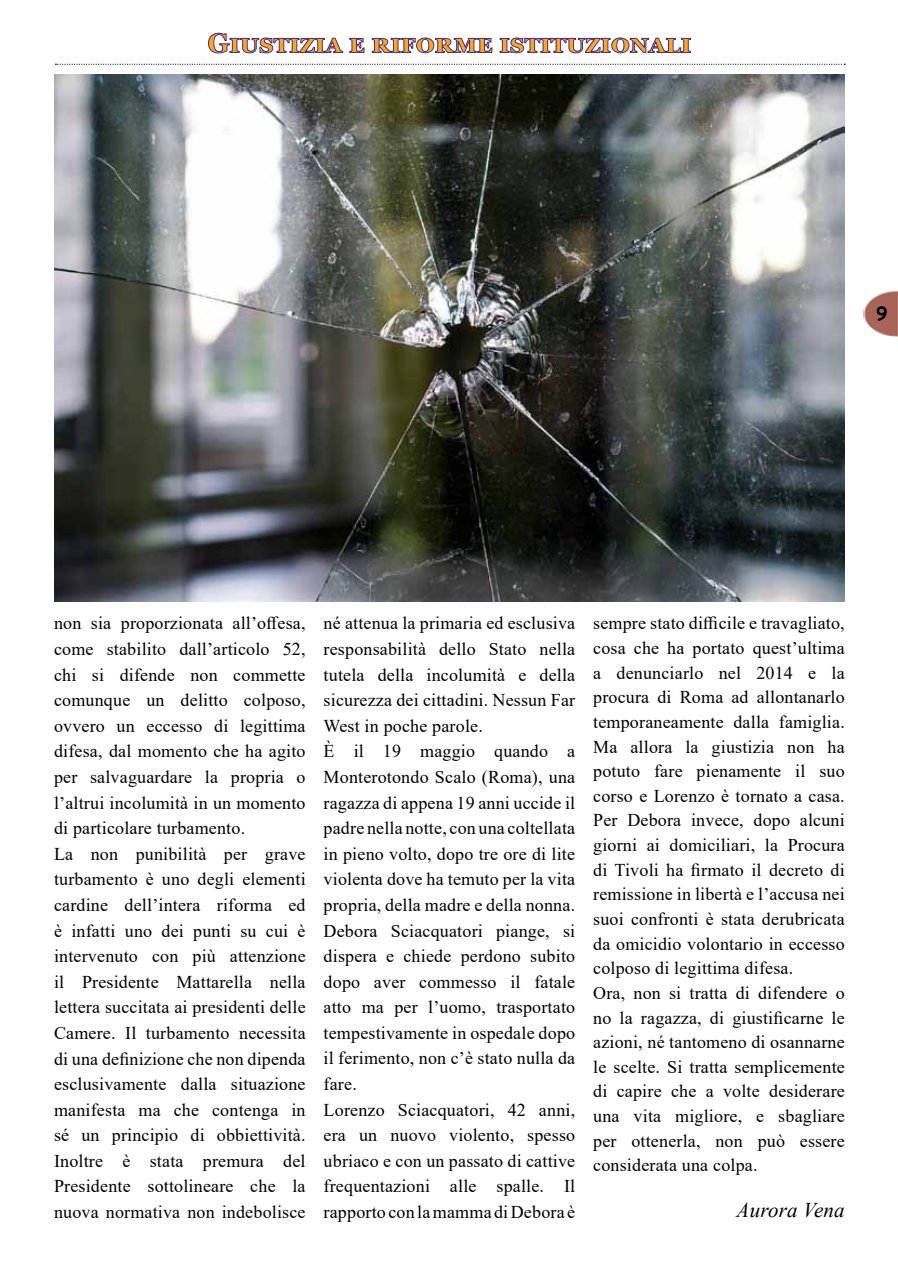
<style>
.page{position:relative;width:898px;height:1272px;background:#fff}
.page>*{position:absolute;margin:0;border:0;box-sizing:border-box;transform-origin:0 0}
.t1{font:700 27px "Georgia";letter-spacing:.005em;color:#fba61c}
.t2{font:italic 21px "Times New Roman";letter-spacing:.01em;color:#000}
.t3{font:18px/25.7px "Times New Roman";letter-spacing:.01em;color:#000}
.t4{font:700 18px "Comic Sans MS";color:#000}
</style>
<div class="page">
<img style="left:863px;top:291px;width:34px;height:46px">
<svg style="left:208px;top:32px;width:135px;height:22px"></svg>
<svg style="left:349px;top:38px;width:16px;height:15px"></svg>
<svg style="left:371px;top:37px;width:121px;height:17px"></svg>
<svg style="left:499px;top:37px;width:192px;height:17px"></svg>
<svg style="left:55px;top:64px;width:789px;height:1px"></svg>
<img style="left:55px;top:75px;width:789px;height:526px">
<h1 class="t1" style="left:207px;top:26px;width:485px">Giustizia e riforme istituzionali</h1>
<p class="t4" style="left:876px;top:300px;width:12px">9</p>
<p class="t3" style="left:54px;top:610px;width:253px">non sia proporzionata all’offesa, come stabilito dall’articolo 52, chi si difende non commette comunque un delitto colposo, ovvero un eccesso di legittima difesa, dal momento che ha agito per salvaguardare la propria o l’altrui incolumità in un momento di particolare turbamento.<br>La non punibilità per grave turbamento è uno degli elementi cardine dell’intera riforma ed è infatti uno dei punti su cui è intervenuto con più attenzione il Presidente Mattarella nella lettera succitata ai presidenti delle<br>Camere. Il turbamento necessita di una definizione che non dipenda esclusivamente dalla situazione manifesta ma che contenga in sé un principio di obbiettività.<br>Inoltre è stata premura del<br>Presidente sottolineare che la nuova normativa non indebolisce</p>
<p class="t3" style="left:323px;top:610px;width:253px">né attenua la primaria ed esclusiva responsabilità dello Stato nella tutela della incolumità e della sicurezza dei cittadini. Nessun Far<br>West in poche parole.<br>È il 19 maggio quando a<br>Monterotondo Scalo (Roma), una ragazza di appena 19 anni uccide il padre nella notte, con una coltellata in pieno volto, dopo tre ore di lite violenta dove ha temuto per la vita propria, della madre e della nonna.<br>Debora Sciacquatori piange, si dispera e chiede perdono subito dopo aver commesso il fatale atto ma per l’uomo, trasportato tempestivamente in ospedale dopo il ferimento, non c’è stato nulla da fare.<br>Lorenzo Sciacquatori, 42 anni, era un nuovo violento, spesso ubriaco e con un passato di cattive frequentazioni alle spalle. Il rapporto con la mamma di Debora è</p>
<p class="t3" style="left:593px;top:610px;width:253px;line-height:24.6px">sempre stato difficile e travagliato, cosa che ha portato quest’ultima a denunciarlo nel 2014 e la procura di Roma ad allontanarlo temporaneamente dalla famiglia.<br>Ma allora la giustizia non ha potuto fare pienamente il suo corso e Lorenzo è tornato a casa.<br>Per Debora invece, dopo alcuni giorni ai domiciliari, la Procura di Tivoli ha firmato il decreto di remissione in libertà e l’accusa nei suoi confronti è stata derubricata da omicidio volontario in eccesso colposo di legittima difesa.<br>Ora, non si tratta di difendere o no la ragazza, di giustificarne le azioni, né tantomeno di osannarne le scelte. Si tratta semplicemente di capire che a volte desiderare una vita migliore, e sbagliare per ottenerla, non può essere considerata una colpa.</p>
<p class="t2" style="left:736px;top:1195px;width:110px">Aurora Vena</p>
</div>
